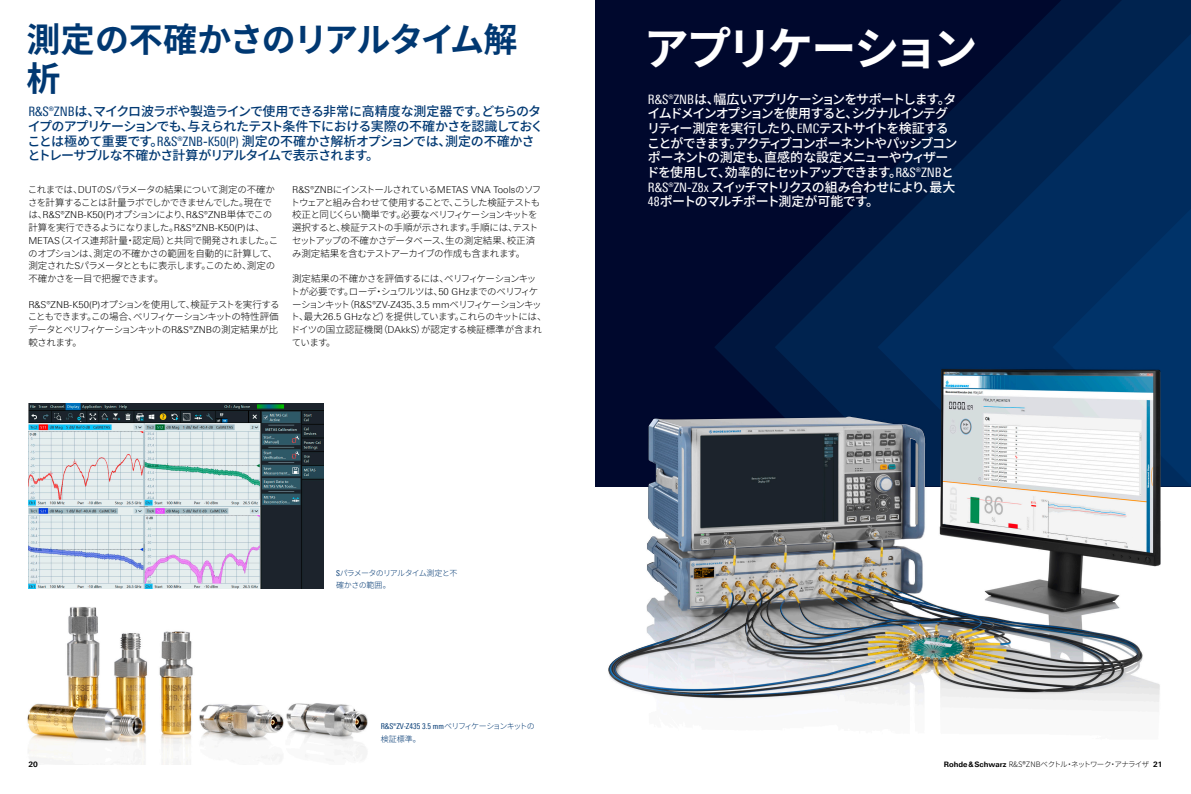
<style>
.page{position:relative;width:1191px;height:794px;background:#fff}
.page>*{position:absolute;margin:0;border:0;box-sizing:border-box;transform-origin:0 0}
.Seiten_Headline_45Pt{font:700 45px "Source Han Sans JP";letter-spacing:-.09em;color:#fff}
.Seiten_Headline_34Pt{font:700 34px/38.3px "Source Han Sans JP";letter-spacing:-.04em;color:#003872}
.Teaser{font:500 13px/14.7px "Source Han Sans JP";letter-spacing:-.085em;color:#fff}
.Teaser-2{font:500 13px/14.7px "Source Han Sans JP";letter-spacing:-.05em;color:#003872}
.Haupttext{font:300 9.5px/12.8px "Source Han Sans JP";letter-spacing:-.065em;color:#000}
.Bildunterschrift{font:300 8px/12.8px "Source Han Sans JP";letter-spacing:-.06em;color:#003872}
.Bildunterschrift-2{font:300 8px/12.8px "Source Han Sans JP";letter-spacing:-.085em;color:#003872}
.t1{font:300 7.5px "Source Han Sans JP";letter-spacing:-.085em;color:#000}
.t2{font:700 7.5px "Linotype Univers 630";color:#000}
.s1{font-family:"Linotype Univers 420 Cn";font-weight:400}
.s2{font-family:"Linotype Univers 330"}
.s3{font-family:"Linotype Univers 630";font-weight:700}
</style>
<div class="page">
<div style="left:595px;top:0;width:596px;height:486px;background:#00082d"></div>
<svg style="left:721px;top:288px;width:53px;height:53px;fill:#00153d"></svg>
<svg style="left:774px;top:0;width:417px;height:341px"></svg>
<svg style="left:877px;top:34px;width:314px;height:307px;background:#00204d"></svg>
<svg style="left:1052px;top:209px;width:139px;height:277px;background:#002f63"></svg>
<img style="left:27px;top:607px;width:341px;height:157px">
<img style="left:28px;top:403px;width:295px;height:185px">
<img style="left:599px;top:341px;width:590px;height:371px">
<img style="left:647px;top:369px;width:513px;height:243px">
<p class="Seiten_Headline_34Pt" style="left:26px;top:22px;width:493px">測定の不確かさのリアルタイム解析</p>
<p class="Teaser-2" style="left:27px;top:104px;width:517px"><span class="s1">R&amp;S®ZNB</span>は、マイクロ波ラボや製造ラインで使用できる非常に高精度な測定器です。どちらのタイプのアプリケーションでも、与えられたテスト条件下における実際の不確かさを認識しておくことは極めて重要です。<span class="s1">R&amp;S®ZNB</span>‑<span class="s1">K50(P)</span> 測定の不確かさ解析オプションでは、測定の不確かさとトレーサブルな不確かさ計算がリアルタイムで表示されます。</p>
<p class="Haupttext" style="left:291px;top:183px;width:252px"><span class="s2">R&amp;S®ZNB</span>にインストールされている<span class="s2">METAS VNA Tools</span>のソフトウェアと組み合わせて使用することで、こうした検証テストも校正と同じくらい簡単です。必要なベリフィケーションキットを選択すると、検証テストの手順が示されます。手順には、テストセットアップの不確かさデータベース、生の測定結果、校正済み測定結果を含むテストアーカイブの作成も含まれます。</p>
<p class="Haupttext" style="left:291px;top:272px;width:257px">測定結果の不確かさを評価するには、ベリフィケーションキットが必要です。ローデ・シュワルツは、<span class="s2">50 GHz</span>までのベリフィケーションキット（<span class="s2">R&amp;S®ZV-Z435</span>、<span class="s2">3.5 mm</span>ベリフィケーションキット、最大<span class="s2">26.5 GHz</span>など）を提供しています。これらのキットには、ドイツの国立認証機関（<span class="s2">DAkkS</span>）が認定する検証標準が含まれています。</p>
<p class="Haupttext" style="left:28px;top:183px;width:252px">これまでは、<span class="s2">DUT</span>の<span class="s2">S</span>パラメータの結果について測定の不確かさを計算することは計量ラボでしかできませんでした。現在では、<span class="s2">R&amp;S®ZNB</span>‑<span class="s2">K50(P)</span>オプションにより、<span class="s2">R&amp;S®ZNB</span>単体でこの計算を実行できるようになりました。<span class="s2">R&amp;S®ZNB</span>‑<span class="s2">K50(P)</span>は、<span class="s2">METAS</span>（スイス連邦計量・認定局）と共同で開発されました。このオプションは、測定の不確かさの範囲を自動的に計算して、測定された<span class="s2">S</span>パラメータとともに表示します。このため、測定の不確かさを一目で把握できます。</p>
<p class="Haupttext" style="left:28px;top:298px;width:253px"><span class="s2">R&amp;S®ZNB</span>‑<span class="s2">K50(P)</span>オプションを使用して、検証テストを実行することもできます。この場合、ベリフィケーションキットの特性評価データとベリフィケーションキットの<span class="s2">R&amp;S®ZNB</span>の測定結果が比較されます。</p>
<p class="Bildunterschrift-2" style="left:336px;top:566px;width:123px"><span class="s1">S</span>パラメータのリアルタイム測定と不確かさの範囲。</p>
<p class="Bildunterschrift" style="left:381px;top:719px;width:156px"><span class="s1">R&amp;S®ZV-Z435 3.5 mm</span>ベリフィケーションキットの検証標準。</p>
<p class="Seiten_Headline_45Pt" style="left:644px;top:23px;width:335px">アプリケーション</p>
<p class="Teaser" style="left:646px;top:92px;width:312px"><span class="s1">R&amp;S®ZNB</span>は、幅広いアプリケーションをサポートします。タイムドメインオプションを使用すると、シグナルインテグリティー測定を実行したり、<span class="s1">EMC</span>テストサイトを検証することができます。アクティブコンポーネントやパッシブコンポーネントの測定も、直感的な設定メニューやウィザードを使用して、効率的にセットアップできます。<span class="s1">R&amp;S®ZNB</span>と<br><span class="s1">R&amp;S®ZN</span>‑<span class="s1">Z8x</span> スイッチマトリクスの組み合わせにより、最大<br><span class="s1">48</span>ポートのマルチポート測定が可能です。</p>
<p class="t2" style="left:28px;top:760px;width:11px">20</p>
<p class="t1" style="left:943px;top:760px;width:220px"><span class="s3">Rohde&amp;Schwarz</span> R&amp;S®ZNBベクトル・ネットワーク・アナライザ <span class="s3">21</span></p>
</div>
